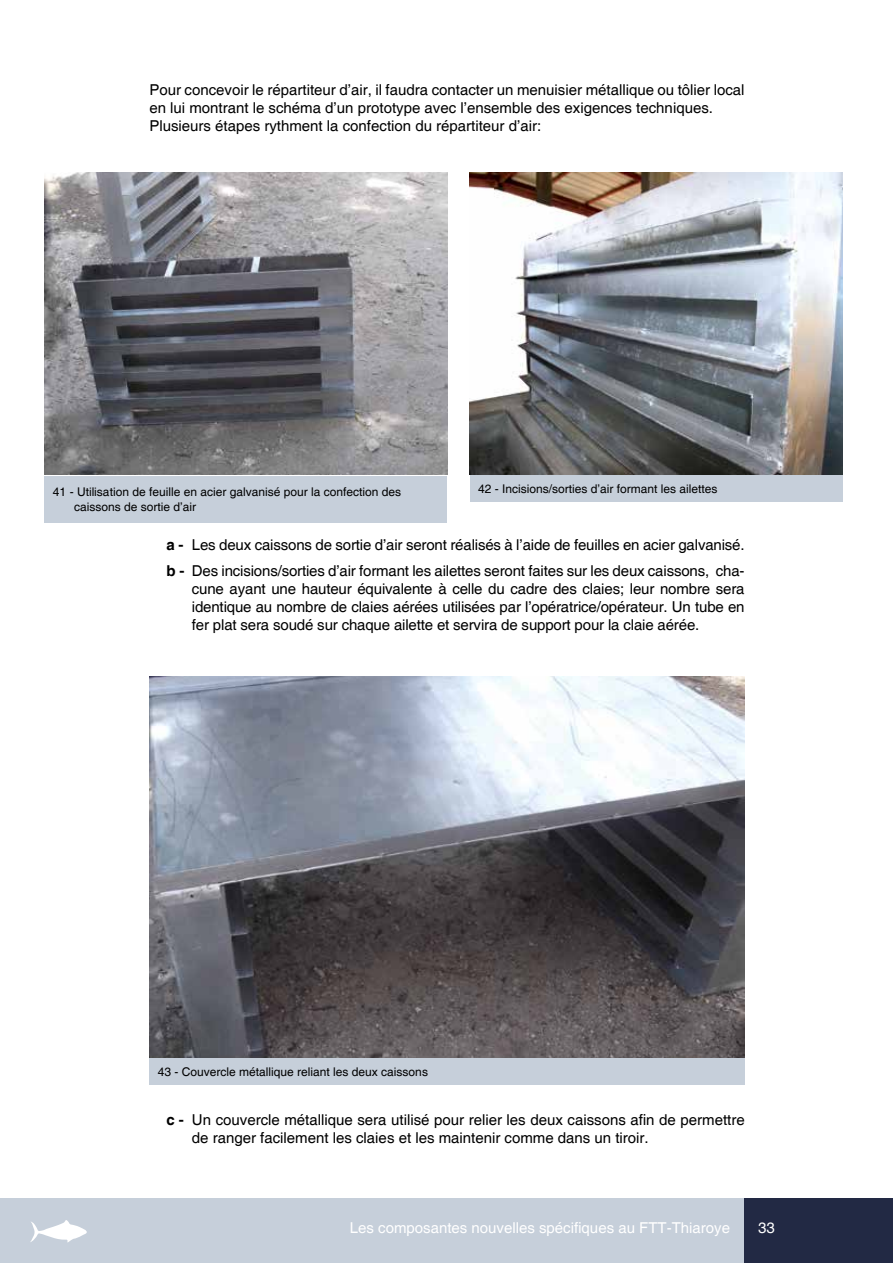
<style>
.page{position:relative;width:893px;height:1263px;background:#fff}
.page>*{position:absolute;margin:0;border:0;box-sizing:border-box;transform-origin:0 0}
.t1{font:15px/18px "Helvetica";color:#000}
.t2{font:15px "Helvetica";color:#fff}
.t3{font:12px/14.4px "Helvetica";color:#000}
.s1{font-weight:700}
</style>
<div class="page">
<div style="left:0;top:1199px;width:893px;height:64px;background:#c6cfda"></div>
<svg style="left:30px;top:1220px;width:57px;height:22px"></svg>
<div style="left:744px;top:1199px;width:149px;height:64px;background:#222944"></div>
<img style="left:44px;top:172px;width:403px;height:302px">
<img style="left:470px;top:172px;width:372px;height:302px">
<img style="left:149px;top:676px;width:596px;height:383px">
<div style="left:44px;top:476px;width:403px;height:46px;background:#c6cfda"></div>
<div style="left:470px;top:476px;width:372px;height:26px;background:#c6cfda"></div>
<div style="left:149px;top:1059px;width:596px;height:26px;background:#c6cfda"></div>
<p class="t1" style="left:149px;top:82px;width:597px">Pour concevoir le répartiteur d’air, il faudra contacter un menuisier métallique ou tôlier local en lui montrant le schéma d’un prototype avec l’ensemble des exigences techniques.<br>Plusieurs étapes rythment la confection du répartiteur d’air:</p>
<p class="t3" style="left:74px;top:485px;width:328px;text-indent:-21px">41 - Utilisation de feuille en acier galvanisé pour la confection des caissons de sortie d’air</p>
<p class="t3" style="left:478px;top:482px;width:241px">42 - Incisions/sorties d’air formant les ailettes</p>
<p class="t1" style="left:166px;top:532px;width:580px;line-height:26.5px"><span class="s1">a -</span> Les deux caissons de sortie d’air seront réalisés à l’aide de feuilles en acier galvanisé. <span class="s1">b -</span> Des incisions/sorties d’air formant les ailettes seront faites sur les deux caissons, cha-</p>
<p class="t1" style="left:192px;top:580px;width:554px;text-align:justify">cune ayant une hauteur équivalente à celle du cadre des claies; leur nombre sera identique au nombre de claies aérées utilisées par l’opératrice/opérateur. Un tube en fer plat sera soudé sur chaque ailette et servira de support pour la claie aérée.</p>
<p class="t3" style="left:158px;top:1065px;width:272px">43 - Couvercle métallique reliant les deux caissons</p>
<p class="t1" style="left:192px;top:1111px;width:554px;text-indent:-26px"><span class="s1">c -</span> Un couvercle métallique sera utilisé pour relier les deux caissons afin de permettre de ranger facilement les claies et les maintenir comme dans un tiroir.</p>
<p class="t2" style="left:350px;top:1219px;width:382px">Les composantes nouvelles spécifiques au FTT-Thiaroye</p>
<p class="t2" style="left:758px;top:1219px;width:18px">33</p>
</div>
